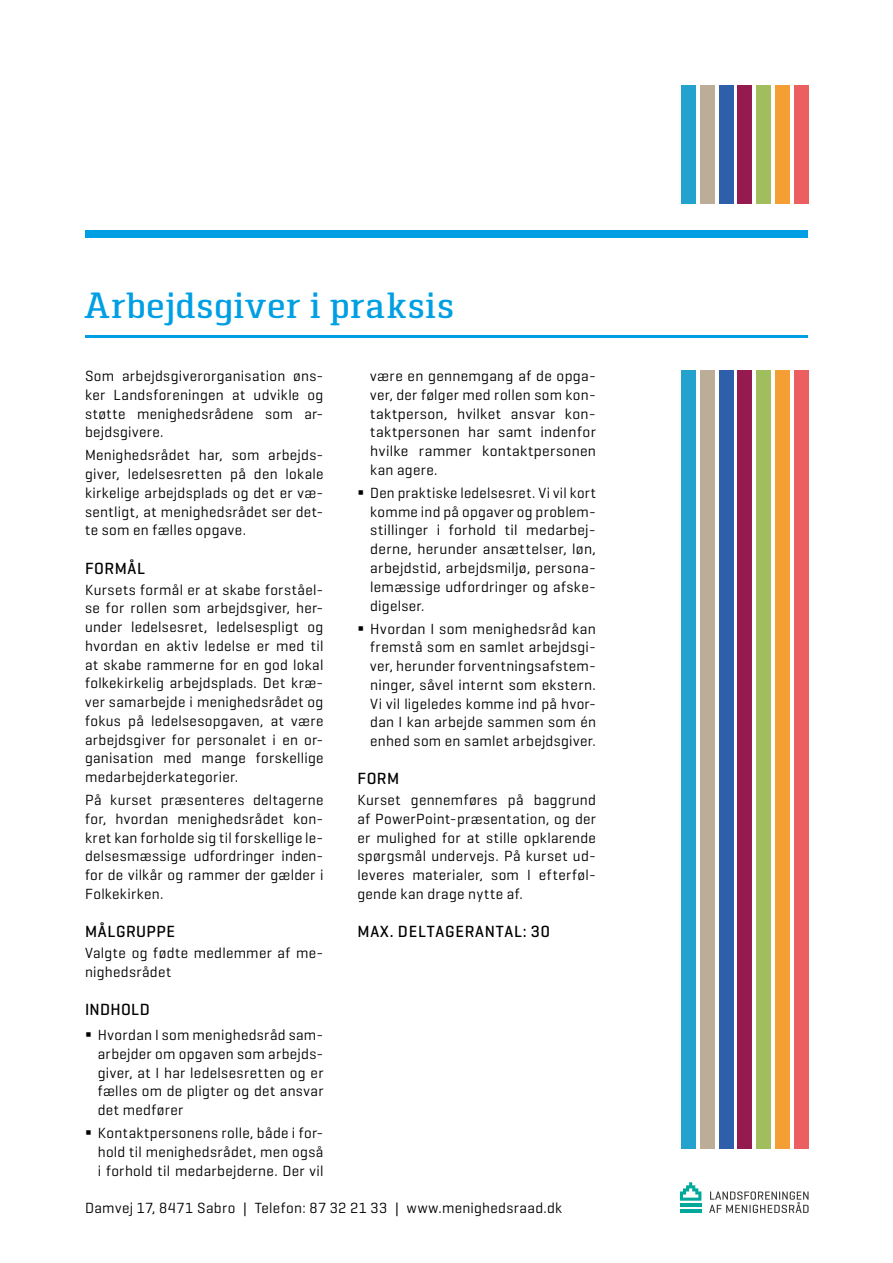
<style>
.page{position:relative;width:893px;height:1263px;background:#fff}
.page>*{position:absolute;margin:0;border:0;box-sizing:border-box;transform-origin:0 0}
.t1{font:500 36.45px "Pancetta Serif Pro";letter-spacing:.015em;color:#009fe3}
.t2{font:500 16.5px "Geogrotesque";letter-spacing:.045em;color:#000}
.t3{font:500 16.5px "Geogrotesque";letter-spacing:.02em;color:#000}
.t4{font:15px/18.8px "Geogrotesque";letter-spacing:.02em;color:#000;text-align:justify}
</style>
<div class="page">
<svg style="left:709px;top:1191px;width:100px;height:22px"></svg>
<hr style="left:680px;top:1204px;width:21px;height:3px;background:#00a89c">
<hr style="left:680px;top:1210px;width:21px;height:3px;background:#00a89c">
<svg style="left:680px;top:1182px;width:21px;height:19px"></svg>
<div style="left:700px;top:85px;width:15px;height:1063px;background:#bbad98"></div>
<div style="left:719px;top:85px;width:14px;height:1063px;background:#2e5faa"></div>
<div style="left:737px;top:85px;width:15px;height:1063px;background:#951a4f"></div>
<div style="left:756px;top:85px;width:15px;height:1063px;background:#a1be5f"></div>
<div style="left:775px;top:85px;width:15px;height:1063px;background:#f59e33"></div>
<div style="left:794px;top:85px;width:15px;height:1063px;background:#eb5f61"></div>
<div style="left:681px;top:85px;width:15px;height:1063px;background:#23a2ce"></div>
<div style="left:567px;top:205px;width:326px;height:165px;background:#fff"></div>
<hr style="left:85px;top:335px;width:723px;height:2px;background:#009fe3">
<div style="left:85px;top:230px;width:723px;height:7px;background:#009fe3"></div>
<h1 class="t1" style="left:84px;top:285px;width:372px">Arbejdsgiver i praksis</h1>
<p class="t4" style="left:85px;top:366px;width:240px">Som arbejdsgiverorganisation øns&shy;ker Landsforeningen at udvikle og støtte menighedsrådene som ar&shy;bejdsgivere.</p>
<p class="t4" style="left:85px;top:445px;width:240px">Menighedsrådet har, som arbejds&shy;giver, ledelsesretten på den lokale kirkelige arbejdsplads og det er væ&shy;sentligt, at menighedsrådet ser det&shy;te som en fælles opgave.</p>
<p class="t2" style="left:85px;top:558px;width:62px">FORMÅL</p>
<p class="t4" style="left:85px;top:580px;width:240px">Kursets formål er at skabe forståel&shy;se for rollen som arbejdsgiver, her&shy;under ledelsesret, ledelsespligt og hvordan en aktiv ledelse er med til at skabe rammerne for en god lokal folkekirkelig arbejdsplads. Det kræ&shy;ver samarbejde i menighedsrådet og fokus på ledelsesopgaven, at være arbejdsgiver for personalet i en or&shy;ganisation med mange forskellige medarbejderkategorier.</p>
<p class="t4" style="left:85px;top:790px;width:240px">På kurset præsenteres deltagerne for, hvordan menighedsrådet kon&shy;kret kan forholde sig til forskellige le&shy;delsesmæssige udfordringer inden&shy;for de vilkår og rammer der gælder i Folkekirken.</p>
<p class="t2" style="left:85px;top:921px;width:92px">MÅLGRUPPE</p>
<p class="t4" style="left:85px;top:943px;width:240px">Valgte og fødte medlemmer af me&shy;nighedsrådet</p>
<p class="t3" style="left:85px;top:999px;width:66px">INDHOLD</p>
<p class="t4" style="left:98px;top:1025px;width:227px;text-indent:-13px">▪ Hvordan I som menighedsråd sam&shy;arbejder om opgaven som arbejds&shy;giver, at I har ledelsesretten og er fælles om de pligter og det ansvar det medfører</p>
<p class="t4" style="left:98px;top:1123px;width:227px;text-indent:-13px">▪ Kontaktpersonens rolle, både i for&shy;hold til menighedsrådet, men også i forhold til medarbejderne. Der vil</p>
<p class="t4" style="left:370px;top:366px;width:227px">være en gennemgang af de opga&shy;ver, der følger med rollen som kon&shy;taktperson, hvilket ansvar kon&shy;taktpersonen har samt indenfor hvilke rammer kontaktpersonen kan agere.</p>
<p class="t4" style="left:370px;top:483px;width:227px;text-indent:-13px">▪ Den praktiske ledelsesret. Vi vil kort komme ind på opgaver og problem&shy;stillinger i forhold til medarbej&shy;derne, herunder ansættelser, løn, arbejdstid, arbejdsmiljø, persona&shy;lemæssige udfordringer og afske&shy;digelser.</p>
<p class="t4" style="left:370px;top:618px;width:227px;text-indent:-13px">▪ Hvordan I som menighedsråd kan fremstå som en samlet arbejdsgi&shy;ver, herunder forventningsafstem&shy;ninger, såvel internt som ekstern.<br>Vi vil ligeledes komme ind på hvor&shy;dan I kan arbejde sammen som én enhed som en samlet arbejdsgiver.</p>
<p class="t2" style="left:357px;top:768px;width:43px">FORM</p>
<p class="t4" style="left:357px;top:790px;width:240px">Kurset gennemføres på baggrund af PowerPoint-præsentation, og der er mulighed for at stille opklarende spørgsmål undervejs. På kurset ud&shy;leveres materialer, som I efterføl&shy;gende kan drage nytte af.</p>
<p class="t2" style="left:357px;top:921px;width:194px">MAX. DELTAGERANTAL: 30</p>
<p class="t4" style="left:85px;top:1198px;width:479px">Damvej 17, 8471 Sabro | Telefon: 87 32 21 33 | www.menighedsraad.dk</p>
</div>
